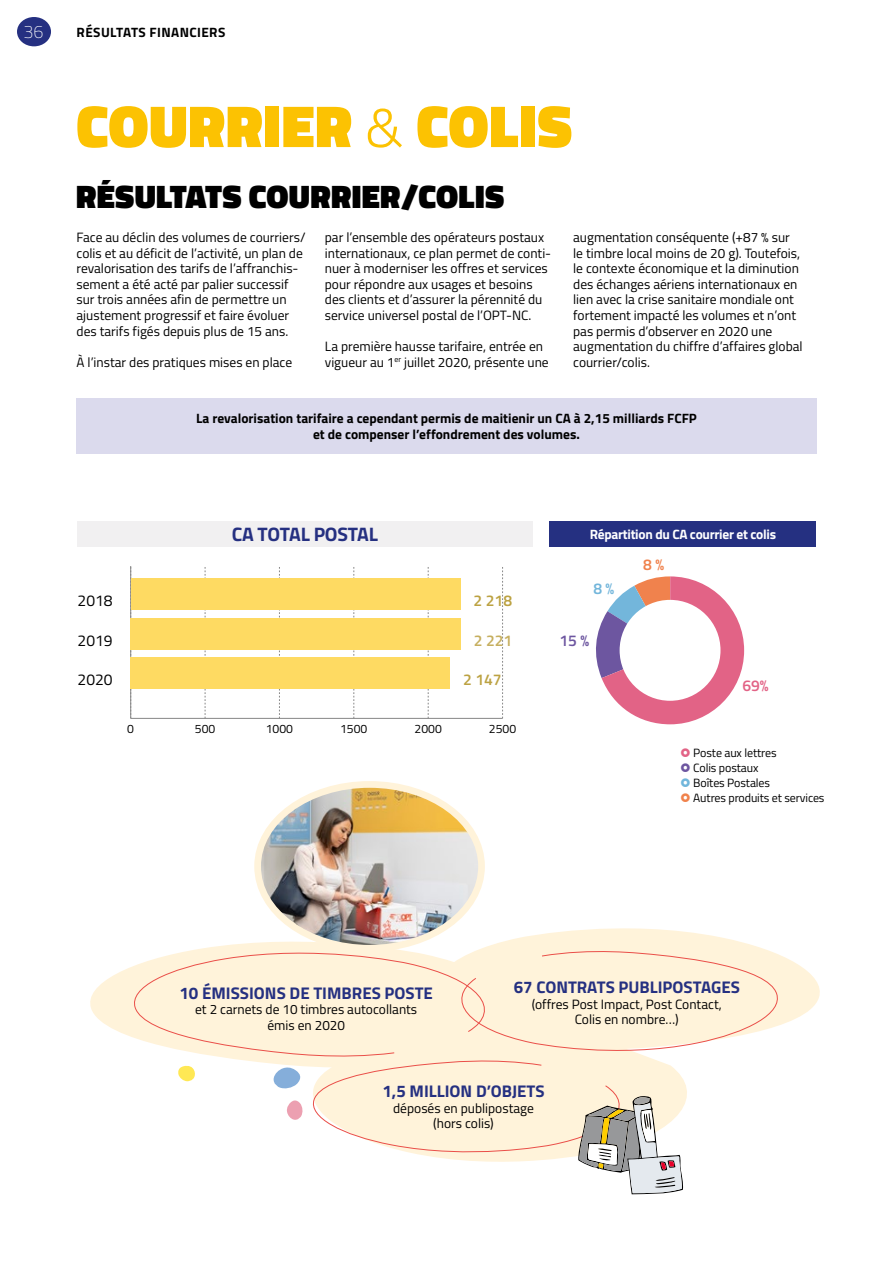
<style>
.page{position:relative;width:893px;height:1263px;background:#fff}
.page>*{position:absolute;margin:0;border:0;box-sizing:border-box;transform-origin:0 0}
.t1{font:900 60px "Titillium";letter-spacing:.01em;color:#fcc202}
.t2{font:900 33px "Titillium";letter-spacing:.01em;color:#000}
.t3{font:700 19.5px "Titillium";letter-spacing:-.01em;color:#253081}
.t4{font:100 18px "Titillium";color:#fff}
.t5{font:700 16.8px "Titillium";color:#253081}
.t6{font:15.6px "Titillium";color:#000}
.t7{font:600 15.6px "Titillium";color:#bca242}
.t8{font:600 15.6px "Titillium";color:#c6af5f}
.t9{font:600 15.6px "Titillium";color:#6d56a0}
.t10{font:600 15.6px "Titillium";color:#e26386}
.t11{font:600 15.6px "Titillium";color:#f0824d}
.t12{font:600 15.6px "Titillium";color:#73b6db}
.t13{font:13.5px/15.5px "Titillium";color:#000}
.t14{font:700 13.5px/15.5px "Titillium";color:#000;text-align:center}
.t15{font:700 13.5px "Titillium";letter-spacing:-.02em;color:#fff}
.t16{font:700 13.5px "Titillium";letter-spacing:.03em;color:#000}
.t17{font:12.15px "Titillium";color:#000}
.t18{font:12px/15px "Titillium";letter-spacing:-.01em;color:#000}
.s1{font-weight:300;font-size:55.2px}
</style>
<div class="page">
<svg style="left:90px;top:942px;width:168px;height:94px"></svg>
<svg style="left:496px;top:928px;width:324px;height:96px;fill:#fff3da"></svg>
<div style="left:77px;top:521px;width:456px;height:25px;background:#f1f0f1"></div>
<div style="left:76px;top:398px;width:741px;height:56px;background:#dbdaed"></div>
<hr style="left:131px;top:718px;width:372px;height:1px;background:#878787">
<svg style="left:205px;top:567px;width:1px;height:151px"></svg>
<svg style="left:279px;top:567px;width:1px;height:151px"></svg>
<svg style="left:353px;top:567px;width:1px;height:151px"></svg>
<svg style="left:428px;top:567px;width:1px;height:151px"></svg>
<svg style="left:502px;top:567px;width:1px;height:151px"></svg>
<hr style="left:130px;top:567px;width:1px;height:151px;background:#878787">
<div style="left:131px;top:657px;width:319px;height:32px;background:#feda62"></div>
<div style="left:131px;top:618px;width:330px;height:32px;background:#feda62"></div>
<div style="left:131px;top:579px;width:330px;height:31px;background:#feda62"></div>
<div style="left:550px;top:521px;width:266px;height:25px;background:#253081"></div>
<svg style="left:596px;top:576px;width:148px;height:148px"></svg>
<div style="left:620px;top:600px;width:100px;height:101px;background:#fff;border-radius:50%"></div>
<img style="left:258px;top:784px;width:223px;height:160px">
<div style="left:254px;top:781px;width:231px;height:171px;border:7px solid #fff3da;border-radius:50%"></div>
<svg style="left:129px;top:944px;width:654px;height:251px"></svg>
<div style="left:17px;top:17px;width:34px;height:29px;background:#253081;border-radius:50%"></div>
<h3 class="t4" style="left:23px;top:19px;width:22px">36</h3>
<p class="t16" style="left:77px;top:22px;width:150px">RÉSULTATS FINANCIERS</p>
<h1 class="t1" style="left:76px;top:82px;width:497px">COURRIER <span class="s1">&amp;</span> COLIS</h1>
<h2 class="t2" style="left:76px;top:172px;width:429px">RÉSULTATS COURRIER/COLIS</h2>
<p class="t13" style="left:77px;top:229px;width:231px">Face au déclin des volumes de courriers/ colis et au déficit de l’activité, un plan de revalorisation des tarifs de l’affranchis&shy;sement a été acté par palier successif sur trois années afin de permettre un ajustement progressif et faire évoluer des tarifs figés depuis plus de 15 ans.</p>
<p class="t13" style="left:77px;top:353px;width:217px">À l’instar des pratiques mises en place</p>
<p class="t13" style="left:325px;top:229px;width:228px">par l’ensemble des opérateurs postaux internationaux, ce plan permet de conti&shy;nuer à moderniser les offres et services pour répondre aux usages et besoins des clients et d’assurer la pérennité du service universel postal de l’OPT-NC.</p>
<p class="t13" style="left:325px;top:338px;width:225px">La première hausse tarifaire, entrée en vigueur au 1<sup>er</sup> juillet 2020, présente une</p>
<p class="t13" style="left:573px;top:229px;width:231px">augmentation conséquente (+87 % sur le timbre local moins de 20 g). Toutefois, le contexte économique et la diminution des échanges aériens internationaux en lien avec la crise sanitaire mondiale ont fortement impacté les volumes et n’ont pas permis d’observer en 2020 une augmentation du chiffre d’affaires global courrier/colis.</p>
<p class="t14" style="left:196px;top:410px;width:502px">La revalorisation tarifaire a cependant permis de maitienir un CA à 2,15 milliards FCFP et de compenser l’effondrement des volumes.</p>
<h3 class="t3" style="left:232px;top:519px;width:148px">CA TOTAL POSTAL</h3>
<p class="t6" style="left:78px;top:589px;width:37px">2018</p>
<p class="t7" style="left:474px;top:588px;width:40px">2 218</p>
<p class="t6" style="left:78px;top:629px;width:37px">2019</p>
<p class="t8" style="left:474px;top:628px;width:40px">2 221</p>
<p class="t6" style="left:78px;top:668px;width:37px">2020</p>
<p class="t7" style="left:463px;top:668px;width:40px">2 147</p>
<p class="t17" style="left:127px;top:720px;width:8px">0</p>
<p class="t17" style="left:195px;top:720px;width:22px">500</p>
<p class="t17" style="left:266px;top:720px;width:29px">1000</p>
<p class="t17" style="left:340px;top:720px;width:29px">1500</p>
<p class="t17" style="left:414px;top:720px;width:29px">2000</p>
<p class="t17" style="left:489px;top:720px;width:29px">2500</p>
<p class="t15" style="left:590px;top:524px;width:188px">Répartition du CA courrier et colis</p>
<p class="t11" style="left:643px;top:553px;width:22px">8 %</p>
<p class="t12" style="left:593px;top:577px;width:22px">8 %</p>
<p class="t9" style="left:559px;top:629px;width:31px">15 %</p>
<p class="t10" style="left:742px;top:674px;width:28px">69%</p>
<p class="t18" style="left:693px;top:744px;width:133px">Poste aux lettres<br>Colis postaux<br>Boîtes Postales<br>Autres produits et services</p>
<p class="t5" style="left:180px;top:980px;width:255px">10 ÉMISSIONS DE TIMBRES POSTE</p>
<p class="t13" style="left:195px;top:1001px;width:224px;text-align:center">et 2 carnets de 10 timbres autocollants émis en 2020</p>
<p class="t5" style="left:514px;top:974px;width:228px">67 CONTRATS PUBLIPOSTAGES</p>
<p class="t13" style="left:532px;top:995px;width:191px;text-align:center">(offres Post Impact, Post Contact,<br>Colis en nombre…)</p>
<p class="t5" style="left:382px;top:1078px;width:164px">1,5 MILLION D’OBJETS</p>
<p class="t13" style="left:393px;top:1099px;width:142px;text-align:center">déposés en publipostage (hors colis)</p>
</div>
